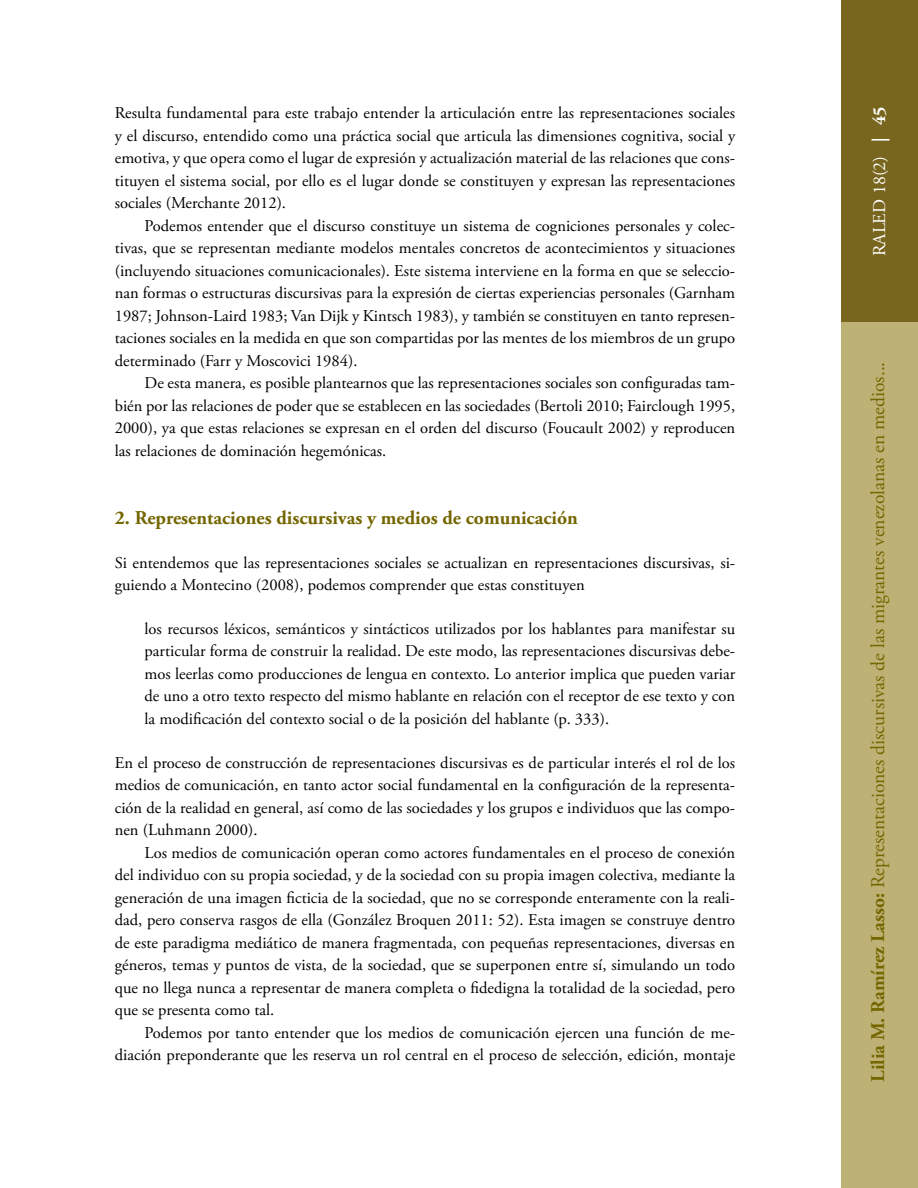
<style>
.page{position:relative;width:918px;height:1188px;background:#fff}
.page>*{position:absolute;margin:0;border:0;box-sizing:border-box;transform-origin:0 0}
.t1{font:19.5px "Adobe Garamond Pro";color:#746600}
.t2{font:700 19.5px "Adobe Garamond Pro";color:#746600}
.t3{font:18px "Adobe Garamond Pro";color:#fff}
.t4{font:16.5px/22.5px "Adobe Garamond Pro";color:#000;text-align:justify}
.s1{font-weight:700}
</style>
<div class="page">
<div style="left:841px;top:0;width:77px;height:1188px;background:#beb175"></div>
<div style="left:841px;top:0;width:77px;height:322px;background:#78651e"></div>
<p class="t4" style="left:115px;top:102px;width:622px">Resulta fundamental para este trabajo entender la articulación entre las representaciones sociales y el discurso, entendido como una práctica social que articula las dimensiones cognitiva, social y emotiva, y que opera como el lugar de expresión y actualización material de las relaciones que cons&shy;tituyen el sistema social, por ello es el lugar donde se constituyen y expresan las representaciones sociales (Merchante 2012).</p>
<p class="t4" style="left:115px;top:215px;width:622px;text-indent:30px">Podemos entender que el discurso constituye un sistema de cogniciones personales y colec&shy;tivas, que se representan mediante modelos mentales concretos de acontecimientos y situaciones (incluyendo situaciones comunicacionales). Este sistema interviene en la forma en que se seleccio&shy;nan formas o estructuras discursivas para la expresión de ciertas experiencias personales (Garnham 1987; Johnson-Laird 1983; Van Dijk y Kintsch 1983), y también se constituyen en tanto represen&shy;taciones sociales en la medida en que son compartidas por las mentes de los miembros de un grupo determinado (Farr y Moscovici 1984).</p>
<p class="t4" style="left:115px;top:372px;width:622px;text-indent:30px">De esta manera, es posible plantearnos que las representaciones sociales son configuradas tam&shy;bién por las relaciones de poder que se establecen en las sociedades (Bertoli 2010; Fairclough 1995, 2000), ya que estas relaciones se expresan en el orden del discurso (Foucault 2002) y reproducen las relaciones de dominación hegemónicas.</p>
<p class="t2" style="left:115px;top:506px;width:465px">2. Representaciones discursivas y medios de comunicación</p>
<p class="t4" style="left:115px;top:552px;width:622px">Si entendemos que las representaciones sociales se actualizan en representaciones discursivas, si&shy;guiendo a Montecino (2008), podemos comprender que estas constituyen</p>
<p class="t4" style="left:145px;top:618px;width:592px">los recursos léxicos, semánticos y sintácticos utilizados por los hablantes para manifestar su particular forma de construir la realidad. De este modo, las representaciones discursivas debe&shy;mos leerlas como producciones de lengua en contexto. Lo anterior implica que pueden variar de uno a otro texto respecto del mismo hablante en relación con el receptor de ese texto y con la modificación del contexto social o de la posición del hablante (p. 333).</p>
<p class="t4" style="left:115px;top:752px;width:622px">En el proceso de construcción de representaciones discursivas es de particular interés el rol de los medios de comunicación, en tanto actor social fundamental en la configuración de la representa&shy;ción de la realidad en general, así como de las sociedades y los grupos e individuos que las compo&shy;nen (Luhmann 2000).</p>
<p class="t4" style="left:115px;top:842px;width:622px;text-indent:30px">Los medios de comunicación operan como actores fundamentales en el proceso de conexión del individuo con su propia sociedad, y de la sociedad con su propia imagen colectiva, mediante la generación de una imagen ficticia de la sociedad, que no se corresponde enteramente con la reali&shy;dad, pero conserva rasgos de ella (González Broquen 2011: 52). Esta imagen se construye dentro de este paradigma mediático de manera fragmentada, con pequeñas representaciones, diversas en géneros, temas y puntos de vista, de la sociedad, que se superponen entre sí, simulando un todo que no llega nunca a representar de manera completa o fidedigna la totalidad de la sociedad, pero que se presenta como tal.</p>
<p class="t4" style="left:115px;top:1022px;width:622px;text-align:right">Podemos por tanto entender que los medios de comunicación ejercen una función de me&shy;diación preponderante que les reserva un rol central en el proceso de selección, edición, montaje</p>
<p class="t3" style="left:869px;top:256px;width:151px;rotate:-90deg">RALED 18(2) <span class="s1">| 45</span></p>
<p class="t1" style="left:866px;top:1082px;width:721px;rotate:-90deg"><span class="s1">Lilia M. Ramírez Lasso:</span> Representaciones discursivas de las migrantes venezolanas en medios...</p>
</div>
